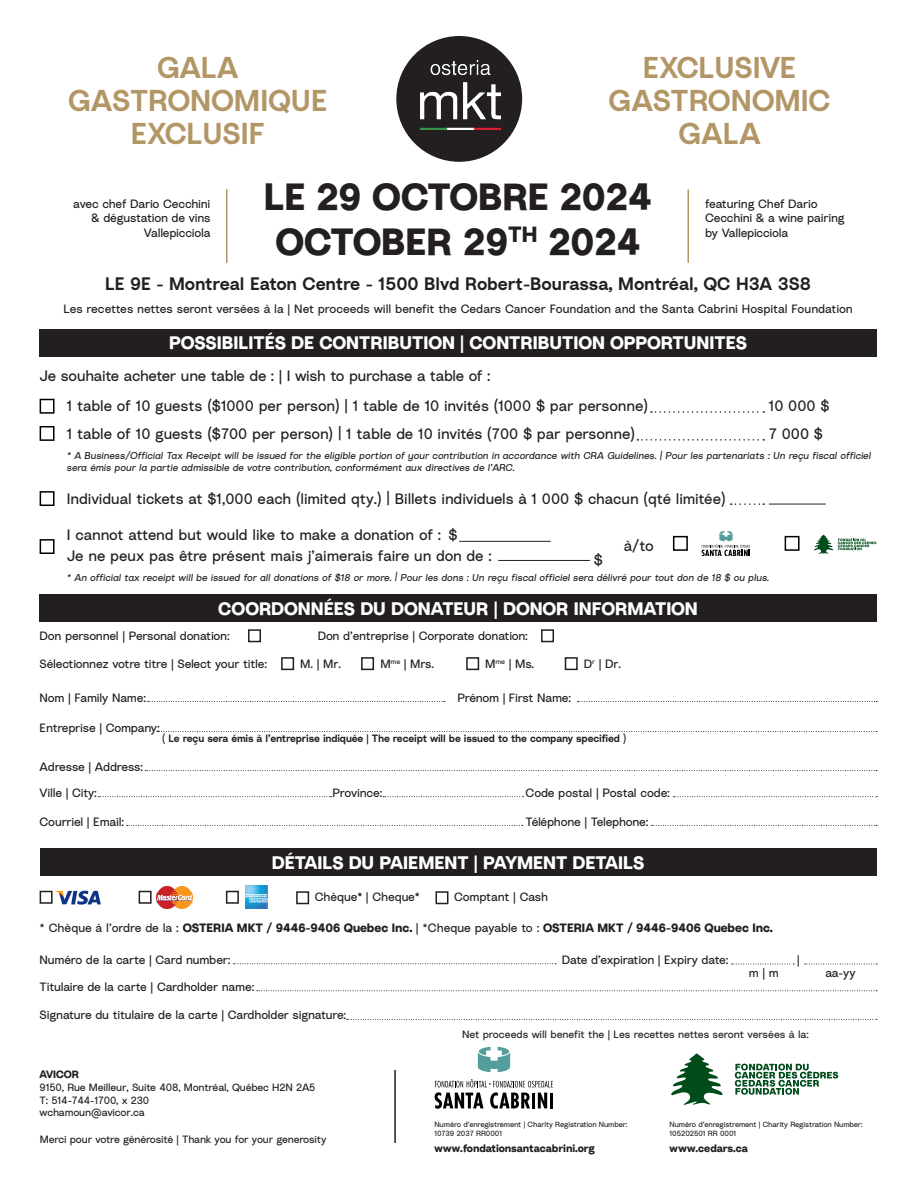
<style>
.page{position:relative;width:918px;height:1188px;background:#fff}
.page>*{position:absolute;margin:0;border:0;box-sizing:border-box;transform-origin:0 0}
.t1{font:700 37.5px/45px "Radial";color:#231f20;text-align:center}
.t2{font:600 30px/33px "Radial";color:#b29666;text-align:center}
.t3{font:700 18px "Radial";color:#fff}
.t4{font:600 18px "Radial";letter-spacing:-.01em;color:#231f20}
.t5{font:15px/20.4px "Radial";letter-spacing:-.01em;color:#231f20}
.t6{font:12px/14.4px "Radial";letter-spacing:-.02em;color:#231f20;text-align:right}
.t7{font:700 12px "Radial";color:#231f20}
.t8{font:10.5px/12.6px "Radial";letter-spacing:-.01em;color:#231f20}
.t9{font:600 10.5px "Radial";letter-spacing:-.02em;color:#231f20}
.t10{font:700 10.5px "Radial";letter-spacing:-.01em;color:#231f20}
.t11{font:italic 9.9px/12px "Radial";letter-spacing:-.01em;color:#231f20}
.t12{font:7.5px/9px "Radial";letter-spacing:-.02em;color:#231f20}
.s1{font-weight:400}
.s2{font-weight:700}
</style>
<div class="page">
<div style="left:40px;top:595px;width:837px;height:27px;background:#231f20"></div>
<div style="left:40px;top:849px;width:837px;height:27px;background:#231f20"></div>
<div style="left:40px;top:891px;width:13px;height:13px;border:2px solid #231f20"></div>
<div style="left:139px;top:891px;width:13px;height:13px;border:2px solid #231f20"></div>
<div style="left:226px;top:891px;width:13px;height:13px;border:2px solid #231f20"></div>
<img style="left:245px;top:886px;width:23px;height:23px">
<img style="left:55px;top:890px;width:46px;height:15px">
<img style="left:156px;top:887px;width:36px;height:21px">
<svg style="left:257px;top:990px;width:620px;height:1px"></svg>
<svg style="left:347px;top:1019px;width:530px;height:1px"></svg>
<svg style="left:233px;top:963px;width:323px;height:1px"></svg>
<svg style="left:805px;top:964px;width:72px;height:1px"></svg>
<div style="left:248px;top:629px;width:13px;height:13px;border:2px solid #231f20"></div>
<div style="left:40px;top:329px;width:837px;height:27px;background:#231f20"></div>
<div style="left:541px;top:629px;width:13px;height:13px;border:2px solid #231f20"></div>
<svg style="left:148px;top:701px;width:297px;height:1px"></svg>
<svg style="left:157px;top:731px;width:720px;height:1px"></svg>
<svg style="left:145px;top:770px;width:732px;height:1px"></svg>
<svg style="left:98px;top:796px;width:234px;height:1px"></svg>
<svg style="left:673px;top:796px;width:204px;height:1px"></svg>
<svg style="left:383px;top:796px;width:140px;height:1px"></svg>
<svg style="left:651px;top:825px;width:226px;height:1px"></svg>
<svg style="left:127px;top:825px;width:396px;height:1px"></svg>
<div style="left:361px;top:657px;width:13px;height:13px;border:2px solid #231f20"></div>
<div style="left:466px;top:657px;width:13px;height:13px;border:2px solid #231f20"></div>
<div style="left:281px;top:657px;width:13px;height:13px;border:2px solid #231f20"></div>
<div style="left:565px;top:657px;width:13px;height:13px;border:2px solid #231f20"></div>
<div style="left:436px;top:891px;width:12px;height:13px;border:2px solid #231f20"></div>
<div style="left:296px;top:891px;width:13px;height:13px;border:2px solid #231f20"></div>
<svg style="left:578px;top:701px;width:299px;height:1px"></svg>
<div style="left:396px;top:36px;width:126px;height:126px;background:#231f20;border-radius:50%"></div>
<img style="left:420px;top:61px;width:80px;height:68px">
<hr style="left:226px;top:189px;width:2px;height:74px;background:#b29666">
<hr style="left:687px;top:189px;width:2px;height:74px;background:#b29666">
<div style="left:40px;top:399px;width:15px;height:15px;border:2px solid #000"></div>
<div style="left:40px;top:426px;width:15px;height:15px;border:2px solid #000"></div>
<div style="left:40px;top:491px;width:15px;height:15px;border:2px solid #000"></div>
<div style="left:40px;top:539px;width:15px;height:15px;border:2px solid #000"></div>
<div style="left:785px;top:536px;width:15px;height:15px;border:2px solid #000"></div>
<div style="left:673px;top:536px;width:15px;height:15px;border:2px solid #000"></div>
<hr style="left:498px;top:560px;width:92px;height:1px;background:#231f20">
<hr style="left:459px;top:541px;width:92px;height:1px;background:#231f20">
<svg style="left:637px;top:439px;width:127px;height:2px"></svg>
<svg style="left:651px;top:411px;width:113px;height:2px"></svg>
<hr style="left:394px;top:1070px;width:2px;height:73px;background:#231f20">
<svg style="left:478px;top:1047px;width:32px;height:25px"></svg>
<svg style="left:435px;top:1079px;width:118px;height:30px"></svg>
<hr style="left:550px;top:1093px;width:3px;height:15px;background:#000001">
<svg style="left:671px;top:1054px;width:52px;height:51px"></svg>
<svg style="left:735px;top:1064px;width:103px;height:31px"></svg>
<svg style="left:814px;top:535px;width:62px;height:19px"></svg>
<svg style="left:702px;top:531px;width:48px;height:25px"></svg>
<svg style="left:731px;top:503px;width:33px;height:2px"></svg>
<hr style="left:769px;top:504px;width:57px;height:1px;background:#231f20">
<svg style="left:732px;top:963px;width:63px;height:2px"></svg>
<h2 class="t2" style="left:68px;top:50px;width:261px">GALA<br>GASTRONOMIQUE<br>EXCLUSIF</h2>
<h2 class="t2" style="left:609px;top:50px;width:223px">EXCLUSIVE<br>GASTRONOMIC<br>GALA</h2>
<h1 class="t1" style="left:264px;top:173px;width:390px">LE 29 OCTOBRE 2024<br>OCTOBER 29<sup>TH</sup> 2024</h1>
<p class="t6" style="left:73px;top:196px;width:139px">avec chef Dario Cecchini &amp; dégustation de vins<br>Vallepicciola</p>
<p class="t6" style="left:705px;top:196px;width:141px;text-align:left">featuring Chef Dario<br>Cecchini &amp; a wine pairing by Vallepicciola</p>
<h3 class="t4" style="left:105px;top:272px;width:707px">LE 9E - Montreal Eaton Centre - 1500 Blvd Robert-Bourassa, Montréal, QC H3A 3S8</h3>
<p class="t6" style="left:63px;top:302px;width:791px">Les recettes nettes seront versées à la | Net proceeds will benefit the Cedars Cancer Foundation and the Santa Cabrini Hospital Foundation</p>
<h3 class="t3" style="left:169px;top:332px;width:579px">POSSIBILITÉS DE CONTRIBUTION | CONTRIBUTION OPPORTUNITES</h3>
<p class="t5" style="left:40px;top:365px;width:452px">Je souhaite acheter une table de : | I wish to purchase a table of :</p>
<p class="t5" style="left:67px;top:395px;width:583px">1 table of 10 guests ($1000 per person) | 1 table de 10 invités (1000 $ par personne)</p>
<p class="t5" style="left:769px;top:395px;width:62px">10 000 $</p>
<p class="t5" style="left:67px;top:423px;width:570px">1 table of 10 guests ($700 per person) | 1 table de 10 invités (700 $ par personne)</p>
<p class="t5" style="left:769px;top:423px;width:56px">7 000 $</p>
<p class="t11" style="left:67px;top:450px;width:806px">* A Business/Official Tax Receipt will be issued for the eligible portion of your contribution in accordance with CRA Guidelines. | Pour les partenariats : Un reçu fiscal officiel sera émis pour la partie admissible de votre contribution, conformément aux directives de l’ARC.</p>
<p class="t5" style="left:67px;top:488px;width:660px">Individual tickets at $1,000 each (limited qty.) | Billets individuels à 1 000 $ chacun (qté limitée)</p>
<p class="t5" style="left:67px;top:524px;width:427px">I cannot attend but would like to make a donation of :<br>Je ne peux pas être présent mais j’aimerais faire un don de :</p>
<p class="t5" style="left:448px;top:524px;width:11px">$</p>
<p class="t5" style="left:624px;top:535px;width:31px">à/to</p>
<p class="t11" style="left:67px;top:571px;width:704px">* An official tax receipt will be issued for all donations of $18 or more. | Pour les dons : Un reçu fiscal officiel sera délivré pour tout don de 18 $ ou plus.</p>
<p class="t5" style="left:594px;top:549px;width:11px">$</p>
<h3 class="t3" style="left:218px;top:598px;width:481px">COORDONNÉES DU DONATEUR | DONOR INFORMATION</h3>
<p class="t6" style="left:40px;top:629px;width:192px">Don personnel | Personal donation:</p>
<p class="t6" style="left:40px;top:656px;width:229px">Sélectionnez votre titre | Select your title:</p>
<p class="t6" style="left:318px;top:629px;width:212px">Don d’entreprise | Corporate donation:</p>
<p class="t6" style="left:300px;top:656px;width:42px">M. | Mr.</p>
<p class="t6" style="left:485px;top:656px;width:51px">M<sup>me</sup> | Ms.</p>
<p class="t6" style="left:584px;top:656px;width:39px">D<sup>r</sup> | Dr.</p>
<p class="t6" style="left:380px;top:656px;width:55px">M<sup>me</sup> | Mrs.</p>
<p class="t6" style="left:40px;top:690px;width:108px">Nom | Family Name:</p>
<p class="t6" style="left:457px;top:690px;width:115px">Prénom | First Name:</p>
<p class="t6" style="left:40px;top:720px;width:122px">Entreprise | Company:</p>
<p class="t9" style="left:162px;top:732px;width:466px"><span class="s1">(</span> Le reçu sera émis à l’entreprise indiquée | The receipt will be issued to the company specified <span class="s1">)</span></p>
<p class="t6" style="left:40px;top:759px;width:105px">Adresse | Address:</p>
<p class="t6" style="left:40px;top:785px;width:59px">Ville | City:</p>
<p class="t6" style="left:40px;top:814px;width:86px">Courriel | Email:</p>
<p class="t6" style="left:332px;top:785px;width:51px">Province:</p>
<p class="t6" style="left:526px;top:785px;width:146px">Code postal | Postal code:</p>
<p class="t6" style="left:526px;top:814px;width:124px">Téléphone | Telephone:</p>
<h3 class="t3" style="left:272px;top:852px;width:374px">DÉTAILS DU PAIEMENT | PAYMENT DETAILS</h3>
<p class="t6" style="left:315px;top:889px;width:107px">Chèque<span class="s2">*</span> | Cheque<span class="s2">*</span></p>
<p class="t6" style="left:454px;top:889px;width:95px">Comptant | Cash</p>
<p class="t7" style="left:40px;top:921px;width:735px"><span class="s1">* Chèque à l’ordre de la :</span> OSTERIA MKT / 9446-9406 Quebec Inc. <span class="s1">| *Cheque payable to :</span> OSTERIA MKT / 9446-9406 Quebec Inc.</p>
<p class="t6" style="left:40px;top:952px;width:192px">Numéro de la carte | Card number:</p>
<p class="t6" style="left:562px;top:953px;width:168px">Date d’expiration | Expiry date:</p>
<p class="t6" style="left:40px;top:979px;width:216px">Titulaire de la carte | Cardholder name:</p>
<p class="t6" style="left:40px;top:1008px;width:308px">Signature du titulaire de la carte | Cardholder signature:</p>
<p class="t6" style="left:749px;top:965px;width:31px">m | m</p>
<p class="t6" style="left:825px;top:965px;width:32px">aa-yy</p>
<p class="t10" style="left:40px;top:1068px;width:41px">AVICOR</p>
<p class="t8" style="left:40px;top:1081px;width:277px">9150, Rue Meilleur, Suite 408, Montréal, Québec H2N 2A5<br>T: 514-744-1700, x 230<br>wchamoun@avicor.ca</p>
<p class="t8" style="left:40px;top:1132px;width:288px">Merci pour votre générosité | Thank you for your generosity</p>
<p class="t8" style="left:462px;top:1028px;width:348px">Net proceeds will benefit the | Les recettes nettes seront versées à la:</p>
<p class="t12" style="left:434px;top:1119px;width:195px">Numéro d’enregistrement | Charity Registration Number:<br>10739 2037 RR0001</p>
<p class="t10" style="left:434px;top:1142px;width:162px">www.fondationsantacabrini.org</p>
<p class="t12" style="left:670px;top:1119px;width:195px">Numéro d’enregistrement | Charity Registration Number:<br>105202501 RR 0001</p>
<p class="t10" style="left:670px;top:1142px;width:80px">www.cedars.ca</p>
</div>
